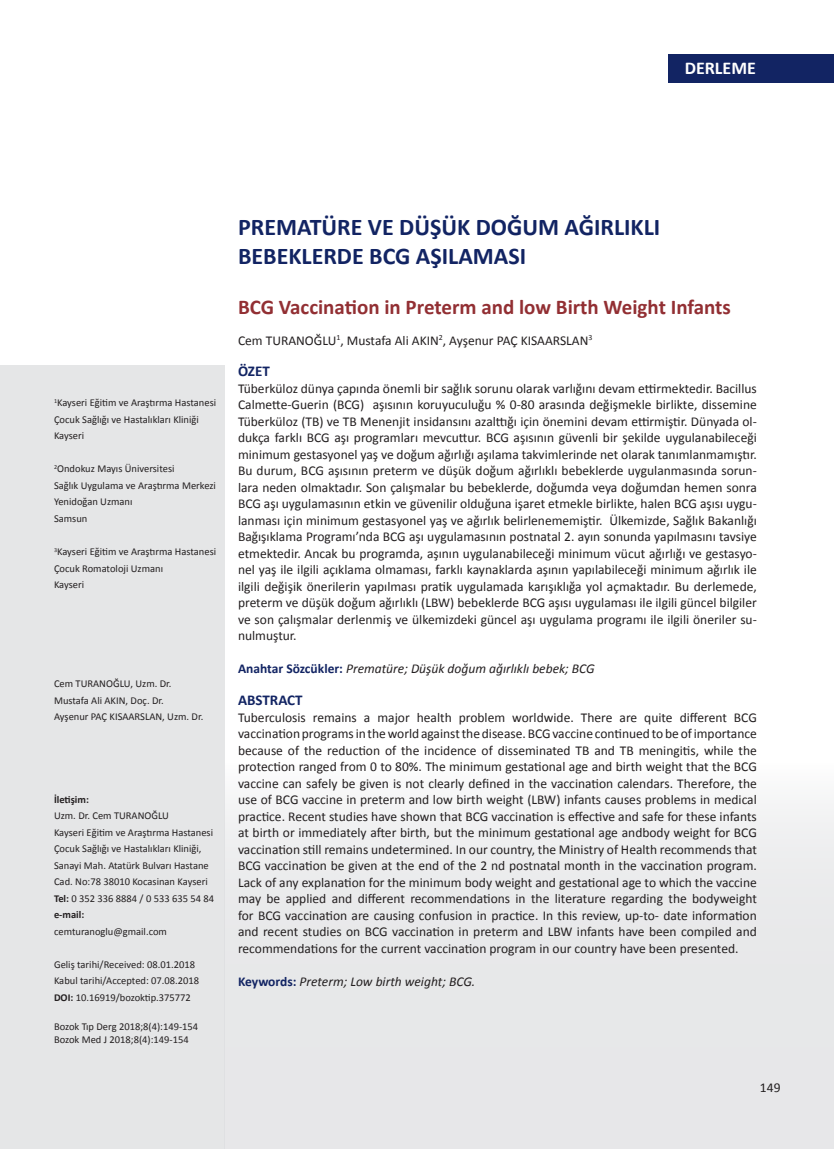
<style>
.page{position:relative;width:834px;height:1149px;background:#fff}
.page>*{position:absolute;margin:0;border:0;box-sizing:border-box;transform-origin:0 0}
.t1{font:700 24px/28.8px "Calibri";color:#122463}
.t2{font:700 21px "Calibri";color:#922f33}
.t3{font:700 18px "Calibri";color:#fff}
.t4{font:700 15px "Calibri";color:#122463}
.t5{font:13.5px/16.5px "Calibri";color:#231f20;text-align:justify}
.BAŞLIK{font:italic 13.5px "Calibri";color:#231f20}
.t6{font:10.5px/16.5px "Calibri";color:#231f20}
.t7{font:700 10.5px "Calibri";color:#231f20}
.s1{font-weight:700}
.s2{font-weight:700;font-style:normal;color:#122463}
</style>
<div class="page">
<div style="left:224px;top:763px;width:609px;height:385px;background:linear-gradient(to bottom,#f3f4f4,#e3e3e5)"></div>
<div style="left:0;top:365px;width:224px;height:783px;background:#e5e6e7"></div>
<div style="left:668px;top:54px;width:165px;height:28px;background:#122463"></div>
<p class="t3" style="left:684px;top:57px;width:73px">DERLEME</p>
<p class="t6" style="left:54px;top:394px;width:164px"><sup>1</sup>Kayseri Eğitim ve Araştırma Hastanesi</p>
<p class="t6" style="left:54px;top:410px;width:146px">Çocuk Sağlığı ve Hastalıkları Kliniği</p>
<p class="t6" style="left:54px;top:427px;width:32px">Kayseri</p>
<p class="t6" style="left:54px;top:460px;width:122px"><sup>2</sup>Ondokuz Mayıs Üniversitesi</p>
<p class="t6" style="left:54px;top:476px;width:163px">Sağlık Uygulama ve Araştırma Merkezi</p>
<p class="t6" style="left:54px;top:493px;width:80px">Yenidoğan Uzmanı</p>
<p class="t6" style="left:54px;top:509px;width:35px">Samsun</p>
<p class="t6" style="left:54px;top:542px;width:164px"><sup>3</sup>Kayseri Eğitim ve Araştırma Hastanesi</p>
<p class="t6" style="left:54px;top:559px;width:110px">Çocuk Romatoloji Uzmanı</p>
<p class="t6" style="left:54px;top:575px;width:32px">Kayseri</p>
<p class="t6" style="left:54px;top:674px;width:119px">Cem TURANOĞLU, Uzm. Dr.</p>
<p class="t6" style="left:54px;top:691px;width:111px">Mustafa Ali AKIN, Doç. Dr.</p>
<p class="t6" style="left:54px;top:707px;width:151px">Ayşenur PAÇ KISAARSLAN, Uzm. Dr.</p>
<p class="t7" style="left:54px;top:792px;width:36px">İletişim:</p>
<p class="t6" style="left:54px;top:806px;width:116px">Uzm. Dr. Cem TURANOĞLU</p>
<p class="t6" style="left:54px;top:823px;width:160px">Kayseri Eğitim ve Araştırma Hastanesi</p>
<p class="t6" style="left:54px;top:839px;width:156px">Çocuk Sağlığı ve Hastalıkları Kliniği,<br>Sanayi Mah. Atatürk Bulvarı Hastane<br>Cad. No:78 38010 Kocasinan Kayseri</p>
<p class="t6" style="left:54px;top:889px;width:161px"><span class="s1">Tel:</span> 0 352 336 8884 / 0 533 635 54 84</p>
<p class="t7" style="left:54px;top:908px;width:32px">e-mail:</p>
<p class="t6" style="left:54px;top:922px;width:114px">cemturanoglu@gmail.com</p>
<p class="t6" style="left:54px;top:955px;width:142px">Geliş tarihi/Received: 08.01.2018</p>
<p class="t6" style="left:54px;top:971px;width:147px">Kabul tarihi/Accepted: 07.08.2018</p>
<p class="t6" style="left:54px;top:988px;width:138px"><span class="s1">DOI:</span> 10.16919/bozoktip.375772</p>
<p class="t6" style="left:54px;top:1017px;width:146px">Bozok Tıp Derg 2018;8(4):149-154</p>
<p class="t6" style="left:54px;top:1030px;width:136px">Bozok Med J 2018;8(4):149-154</p>
<p class="t1" style="left:238px;top:211px;width:423px">PREMATÜRE VE DÜŞÜK DOĞUM AĞIRLIKLI<br>BEBEKLERDE BCG AŞILAMASI</p>
<p class="t2" style="left:238px;top:294px;width:494px">BCG Vaccination in Preterm and low Birth Weight Infants</p>
<p class="t5" style="left:238px;top:331px;width:356px">Cem TURANOĞLU<sup>1</sup>, Mustafa Ali AKIN<sup>2</sup>, Ayşenur PAÇ KISAARSLAN<sup>3</sup></p>
<p class="t4" style="left:238px;top:362px;width:33px">ÖZET</p>
<p class="t5" style="left:238px;top:379px;width:520px">Tüberküloz dünya çapında önemli bir sağlık sorunu olarak varlığını devam ettirmektedir. Bacillus Calmette-Guerin (BCG) aşısının koruyuculuğu % 0-80 arasında değişmekle birlikte, dissemine Tüberküloz (TB) ve TB Menenjit insidansını azalttığı için önemini devam ettirmiştir. Dünyada ol&shy;dukça farklı BCG aşı programları mevcuttur. BCG aşısının güvenli bir şekilde uygulanabileceği minimum gestasyonel yaş ve doğum ağırlığı aşılama takvimlerinde net olarak tanımlanmamıştır.<br>Bu durum, BCG aşısının preterm ve düşük doğum ağırlıklı bebeklerde uygulanmasında sorun&shy;lara neden olmaktadır. Son çalışmalar bu bebeklerde, doğumda veya doğumdan hemen sonra BCG aşı uygulamasının etkin ve güvenilir olduğuna işaret etmekle birlikte, halen BCG aşısı uygu&shy;lanması için minimum gestasyonel yaş ve ağırlık belirlenememiştir. Ülkemizde, Sağlık Bakanlığı Bağışıklama Programı’nda BCG aşı uygulamasının postnatal 2. ayın sonunda yapılmasını tavsiye etmektedir. Ancak bu programda, aşının uygulanabileceği minimum vücut ağırlığı ve gestasyo&shy;nel yaş ile ilgili açıklama olmaması, farklı kaynaklarda aşının yapılabileceği minimum ağırlık ile ilgili değişik önerilerin yapılması pratik uygulamada karışıklığa yol açmaktadır. Bu derlemede, preterm ve düşük doğum ağırlıklı (LBW) bebeklerde BCG aşısı uygulaması ile ilgili güncel bilgiler ve son çalışmalar derlenmiş ve ülkemizdeki güncel aşı uygulama programı ile ilgili öneriler su&shy;nulmuştur.</p>
<p class="BAŞLIK" style="left:238px;top:660px;width:358px"><span class="s2">Anahtar Sözcükler:</span> Prematüre; Düşük doğum ağırlıklı bebek; BCG</p>
<p class="t4" style="left:238px;top:690px;width:66px">ABSTRACT</p>
<p class="t5" style="left:238px;top:708px;width:520px">Tuberculosis remains a major health problem worldwide. There are quite different BCG vaccination programs in the world against the disease. BCG vaccine continued to be of importance because of the reduction of the incidence of disseminated TB and TB meningitis, while the protection ranged from 0 to 80%. The minimum gestational age and birth weight that the BCG vaccine can safely be given is not clearly defined in the vaccination calendars. Therefore, the use of BCG vaccine in preterm and low birth weight (LBW) infants causes problems in medical practice. Recent studies have shown that BCG vaccination is effective and safe for these infants at birth or immediately after birth, but the minimum gestational age andbody weight for BCG vaccination still remains undetermined. In our country, the Ministry of Health recommends that BCG vaccination be given at the end of the 2 nd postnatal month in the vaccination program.<br>Lack of any explanation for the minimum body weight and gestational age to which the vaccine may be applied and different recommendations in the literature regarding the bodyweight for BCG vaccination are causing confusion in practice. In this review, up-to- date information and recent studies on BCG vaccination in preterm and LBW infants have been compiled and recommendations for the current vaccination program in our country have been presented.</p>
<p class="BAŞLIK" style="left:238px;top:972px;width:239px"><span class="s2">Keywords:</span> Preterm; Low birth weight; BCG.</p>
<p class="t5" style="left:759px;top:1078px;width:22px">149</p>
</div>
